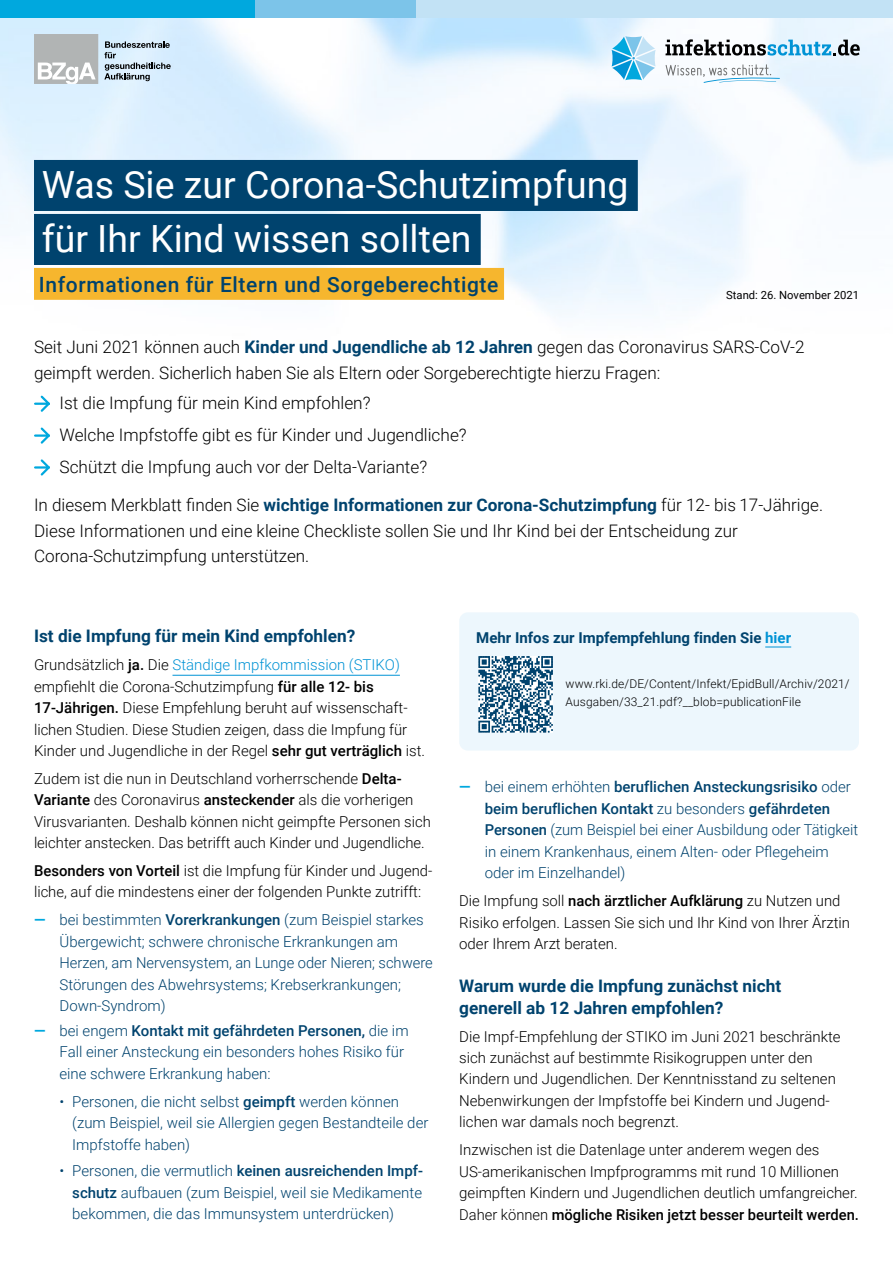
<style>
.page{position:relative;width:893px;height:1263px;background:#fff}
.page>*{position:absolute;margin:0;border:0;box-sizing:border-box;transform-origin:0 0}
.p-titel{font:37.5px/54px "Roboto";color:#fff}
.p-untertitel{font:500 21px "Roboto";letter-spacing:.03em;color:#00436e}
.p-einleitung{font:300 17.25px/25.5px "Roboto";color:#000}
.liste-einleitung{font:300 17.25px "Roboto";color:#000}
.t1{font:700 17.25px/21.8px "Roboto";color:#00436e}
.t2{font:300 15px/21.5px "Roboto";color:#000}
.t3{font:300 15px/21.5px "Roboto";color:#00436e}
.t4{font:700 15px "Roboto";color:#00436e}
.t5{font:300 12px/18.5px "Roboto";letter-spacing:.01em;color:#000}
.p-stand-datum{font:11.25px "Roboto";color:#000}
.s1{font-weight:700;color:#00436e}
.s2{font-weight:500}
.s3{color:#0093d5}
.s4{font-weight:700;color:#00a8de}
</style>
<div class="page">
<img style="left:0;top:17px;width:893px;height:298px">
<div style="left:0;top:0;width:255px;height:17px;background:#00a8de"></div>
<div style="left:255px;top:0;width:162px;height:17px;background:#7cc4e9"></div>
<div style="left:417px;top:0;width:476px;height:17px;background:#c2e2f5"></div>
<div style="left:34px;top:160px;width:604px;height:51px;background:#00436e"></div>
<div style="left:34px;top:214px;width:447px;height:51px;background:#00436e"></div>
<div style="left:34px;top:268px;width:470px;height:32px;background:#f6b62e"></div>
<hr style="left:172px;top:675px;width:228px;height:1px;background:#0093d5">
<div style="left:459px;top:612px;width:400px;height:138px;background:#edf7fd;border-radius:9px"></div>
<svg style="left:765px;top:647px;width:26px;height:1px"></svg>
<svg style="left:478px;top:656px;width:75px;height:77px;background:#799bb2"></svg>
<svg style="left:34px;top:395px;width:16px;height:17px"></svg>
<svg style="left:34px;top:427px;width:16px;height:17px"></svg>
<svg style="left:34px;top:459px;width:16px;height:17px"></svg>
<div style="left:34px;top:34px;width:64px;height:50px;background:#b1b4b4"></div>
<svg style="left:104px;top:41px;width:67px;height:40px;background:#aebeca"></svg>
<svg style="left:38px;top:63px;width:58px;height:21px"></svg>
<svg style="left:612px;top:36px;width:44px;height:44px"></svg>
<svg style="left:665px;top:39px;width:195px;height:17px"></svg>
<svg style="left:666px;top:64px;width:114px;height:19px"></svg>
<p class="p-titel" style="left:42px;top:156px;width:588px">Was Sie zur Corona-Schutzimpfung für Ihr Kind wissen sollten</p>
<p class="p-untertitel" style="left:39px;top:269px;width:461px">Informationen für Eltern und Sorgeberechtigte</p>
<p class="p-stand-datum" style="left:726px;top:287px;width:134px">Stand: 26. November 2021</p>
<p class="p-einleitung" style="left:34px;top:334px;width:772px">Seit Juni 2021 können auch <span class="s1">Kinder und Jugendliche ab 12 Jahren</span> gegen das Coronavirus SARS-CoV-2 geimpft werden. Sicherlich haben Sie als Eltern oder Sorgeberechtigte hierzu Fragen:</p>
<p class="liste-einleitung" style="left:60px;top:391px;width:313px">Ist die Impfung für mein Kind empfohlen?</p>
<p class="liste-einleitung" style="left:60px;top:423px;width:409px">Welche Impfstoffe gibt es für Kinder und Jugendliche?</p>
<p class="liste-einleitung" style="left:60px;top:455px;width:369px">Schützt die Impfung auch vor der Delta-Variante?</p>
<p class="p-einleitung" style="left:34px;top:492px;width:791px">In diesem Merkblatt finden Sie <span class="s1">wichtige Informationen zur Corona-Schutzimpfung</span> für 12- bis 17-Jährige.<br>Diese Informationen und eine kleine Checkliste sollen Sie und Ihr Kind bei der Entscheidung zur<br>Corona-Schutzimpfung unterstützen.</p>
<h1 class="t1" style="left:34px;top:625px;width:323px">Ist die Impfung für mein Kind empfohlen?</h1>
<p class="t2" style="left:34px;top:653px;width:393px">Grundsätzlich <span class="s2">ja.</span> Die <span class="s3">Ständige Impfkommission (STIKO) </span>empfiehlt die Corona-Schutzimpfung <span class="s2">für alle 12- bis 17-Jährigen.</span> Diese Empfehlung beruht auf wissenschaft&shy;lichen Studien. Diese Studien zeigen, dass die Impfung für Kinder und Jugendliche in der Regel <span class="s2">sehr gut verträglich</span> ist.</p>
<p class="t2" style="left:34px;top:767px;width:398px">Zudem ist die nun in Deutschland vorherrschende <span class="s2">Delta-Variante</span> des Coronavirus <span class="s2">ansteckender</span> als die vorherigen Virusvarianten. Deshalb können nicht geimpfte Personen sich leichter anstecken. Das betrifft auch Kinder und Jugendliche.</p>
<p class="t2" style="left:34px;top:859px;width:400px"><span class="s2">Besonders von Vorteil</span> ist die Impfung für Kinder und Jugend&shy;liche, auf die mindestens einer der folgenden Punkte zutrifft:</p>
<p class="t3" style="left:60px;top:909px;width:375px;text-indent:-26px"><span class="s4">—</span> bei bestimmten <span class="s2">Vorerkrankungen</span> (zum Beispiel starkes Übergewicht; schwere chronische Erkrankungen am Herzen, am Nervensystem, an Lunge oder Nieren; schwere Störungen des Abwehrsystems; Krebserkrankungen; Down-Syndrom)</p>
<p class="t3" style="left:60px;top:1019px;width:351px;text-indent:-26px"><span class="s4">—</span> bei engem <span class="s2">Kontakt mit gefährdeten Personen,</span> die im<br>Fall einer Ansteckung ein besonders hohes Risiko für eine schwere Erkrankung haben:</p>
<p class="t3" style="left:72px;top:1090px;width:358px;text-indent:-13px">• Personen, die nicht selbst <span class="s2">geimpft</span> werden können (zum Beispiel, weil sie Allergien gegen Bestandteile der<br>Impfstoffe haben)</p>
<p class="t3" style="left:72px;top:1160px;width:352px;text-align:justify;text-indent:-13px">• Personen, die vermutlich <span class="s2">keinen ausreichenden Impf&shy;schutz</span> aufbauen (zum Beispiel, weil sie Medikamente bekommen, die das Immunsystem unterdrücken)</p>
<p class="t4" style="left:476px;top:627px;width:316px">Mehr Infos zur Impfempfehlung finden Sie <span class="s3">hier</span></p>
<p class="t5" style="left:566px;top:674px;width:286px">www.rki.de/DE/Content/Infekt/EpidBull/Archiv/2021/<br>Ausgaben/33_21.pdf?__blob=publicationFile</p>
<p class="t3" style="left:485px;top:776px;width:375px;text-indent:-26px"><span class="s4">—</span> bei einem erhöhten <span class="s2">beruflichen Ansteckungsrisiko</span> oder <span class="s2">beim beruflichen Kontakt</span> zu besonders <span class="s2">gefährdeten Personen</span> (zum Beispiel bei einer Ausbildung oder Tätigkeit in einem Krankenhaus, einem Alten- oder Pflegeheim oder im Einzelhandel)</p>
<p class="t2" style="left:459px;top:889px;width:392px">Die Impfung soll <span class="s2">nach ärztlicher Aufklärung</span> zu Nutzen und<br>Risiko erfolgen. Lassen Sie sich und Ihr Kind von Ihrer Ärztin oder Ihrem Arzt beraten.</p>
<h1 class="t1" style="left:459px;top:974px;width:323px">Warum wurde die Impfung zunächst nicht -generell ab 12 Jahren empfohlen?</h1>
<p class="t2" style="left:459px;top:1025px;width:383px">Die Impf-Empfehlung der STIKO im Juni 2021 beschränkte sich zunächst auf bestimmte Risikogruppen unter den Kindern und Jugendlichen. Der Kenntnisstand zu seltenen Nebenwirkungen der Impfstoffe bei Kindern und Jugend&shy;lichen war damals noch begrenzt.</p>
<p class="t2" style="left:459px;top:1138px;width:401px">Inzwischen ist die Datenlage unter anderem wegen des US-amerikanischen Impfprogramms mit rund 10 Millionen geimpften Kindern und Jugendlichen deutlich umfangreicher.<br>Daher können <span class="s2">mögliche Risiken jetzt besser beurteilt werden.</span></p>
</div>
